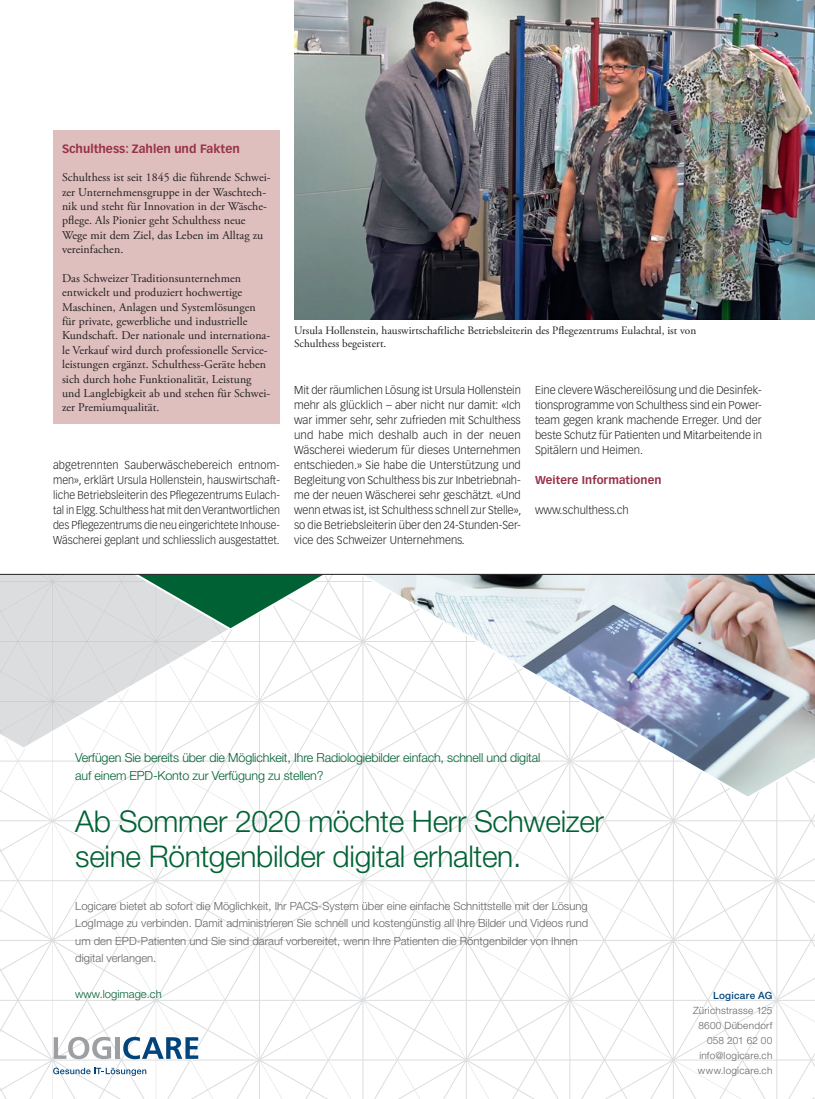
<style>
.page{position:relative;width:815px;height:1099px;background:#fff}
.page>*{position:absolute;margin:0;border:0;box-sizing:border-box;transform-origin:0 0}
.t1{font:300 30px/35px "Helvetica Neue LT Pro";letter-spacing:-.01em;color:#006234}
.t2{font:300 12.5px/17.5px "Helvetica Neue LT Pro";letter-spacing:-.01em;color:#006234}
.t3{font:11.88px/14.4px "Adobe Garamond Pro";letter-spacing:.005em;color:#231f20}
.t4{font:700 11.88px "Vectora LT Std";color:#983249}
.t5{font:300 11.25px/15px "Vectora LT Std";color:#231f20;text-align:justify}
.t6{font:300 11.25px/17.5px "Helvetica Neue LT Pro";color:#636366}
.t7{font:11.25px/13.5px "Adobe Garamond Pro";color:#231f20}
.t8{font:700 11.25px "Vectora LT Std";letter-spacing:.005em;color:#983249}
.t9{font:300 11.25px "Helvetica Neue LT Pro";color:#006234}
.t10{font:300 10px/15px "Helvetica Neue LT Pro";letter-spacing:.025em;color:#636366;text-align:right}
.t11{font:500 10px "Helvetica Neue LT Pro";letter-spacing:.03em;color:#00447b}
</style>
<div class="page">
<div style="left:53px;top:130px;width:227px;height:294px;background:#debfbe"></div>
<img style="left:294px;top:0;width:521px;height:319px">
<svg style="left:338px;top:1001px;width:231px;height:97px"></svg>
<svg style="left:338px;top:799px;width:231px;height:202px"></svg>
<svg style="left:338px;top:575px;width:231px;height:224px"></svg>
<svg style="left:0;top:575px;width:338px;height:524px"></svg>
<svg style="left:569px;top:575px;width:246px;height:524px"></svg>
<hr style="left:0;top:574px;width:815px;height:1px;background:#231f20">
<p class="t4" style="left:62px;top:141px;width:179px">Schulthess: Zahlen und Fakten</p>
<p class="t3" style="left:62px;top:171px;width:210px">Schulthess ist seit 1845 die führende Schwei&shy;zer Unternehmensgruppe in der Waschtech&shy;nik und steht für Innovation in der Wäsche&shy;pflege. Als Pionier geht Schulthess neue Wege mit dem Ziel, das Leben im Alltag zu vereinfachen.</p>
<p class="t3" style="left:62px;top:271px;width:210px">Das Schweizer Traditionsunternehmen entwickelt und produziert hochwertige Maschinen, Anlagen und Systemlösungen für private, gewerbliche und industrielle Kundschaft. Der nationale und internationa&shy;le Verkauf wird durch professionelle Service&shy;leistungen ergänzt. Schulthess- Geräte heben sich durch hohe Funktionalität, Leistung und Langlebigkeit ab und stehen für Schwei&shy;zer Premiumqualität.</p>
<p class="t5" style="left:53px;top:458px;width:228px">abgetrennten Sauberwäschebereich entnom&shy;men», erklärt Ursula Hollenstein, hauswirtschaft&shy;liche Betriebsleiterin des Pflegezentrums Eulach&shy;tal in Elgg. Schulthess hat mit den Verantwortlichen des Pflegezentrums die neu eingerichtete Inhouse-Wäscherei geplant und schliesslich ausgestattet.</p>
<p class="t7" style="left:294px;top:324px;width:404px">Ursula Hollenstein, hauswirtschaftliche Betriebsleiterin des Pflegezentrums Eulachtal, ist von<br>Schulthess begeistert.</p>
<p class="t5" style="left:294px;top:383px;width:229px">Mit der räumlichen Lösung ist Ursula Hollenstein mehr als glücklich – aber nicht nur damit: «Ich war immer sehr, sehr zufrieden mit Schulthess und habe mich deshalb auch in der neuen Wäscherei wiederum für dieses Unternehmen entschieden.» Sie habe die Unterstützung und Begleitung von Schulthess bis zur Inbetriebnah&shy;me der neuen Wäscherei sehr geschätzt. «Und wenn etwas ist, ist Schulthess schnell zur Stelle», so die Betriebsleiterin über den 24-Stunden-Ser&shy;vice des Schweizer Unternehmens.</p>
<p class="t5" style="left:535px;top:383px;width:228px">Eine clevere Wäschereilösung und die Desinfek&shy;tionsprogramme von Schulthess sind ein Power&shy;team gegen krank machende Erreger. Und der beste Schutz für Patienten und Mitarbeitende in Spitälern und Heimen.</p>
<p class="t8" style="left:535px;top:473px;width:128px">Weitere Informationen</p>
<p class="t5" style="left:535px;top:503px;width:95px">www.schulthess.ch</p>
<p class="t2" style="left:75px;top:748px;width:467px">Verfügen Sie bereits über die Möglichkeit, Ihre Radiologiebilder einfach, schnell und digital auf einem EPD-Konto zur Verfügung zu stellen?</p>
<h1 class="t1" style="left:75px;top:803px;width:530px">Ab Sommer 2020 möchte Herr Schweizer seine Röntgenbilder digital erhalten.</h1>
<p class="t6" style="left:75px;top:896px;width:515px">Logicare bietet ab sofort die Möglichkeit, Ihr PACS-System über eine einfache Schnittstelle mit der Lösung LogImage zu verbinden. Damit administrieren Sie schnell und kostengünstig all Ihre Bilder und Videos rund um den EPD-Patienten und Sie sind darauf vorbereitet, wenn Ihre Patienten die Röntgenbilder von Ihnen digital verlangen.</p>
<p class="t9" style="left:75px;top:986px;width:88px">www.logimage.ch</p>
<p class="t11" style="left:713px;top:989px;width:61px">Logicare AG</p>
<p class="t10" style="left:693px;top:1002px;width:81px">Zürichstrasse 125<br>8600 Dübendorf<br>058 201 62 00 info@logicare.ch www.logicare.ch</p>
</div>
